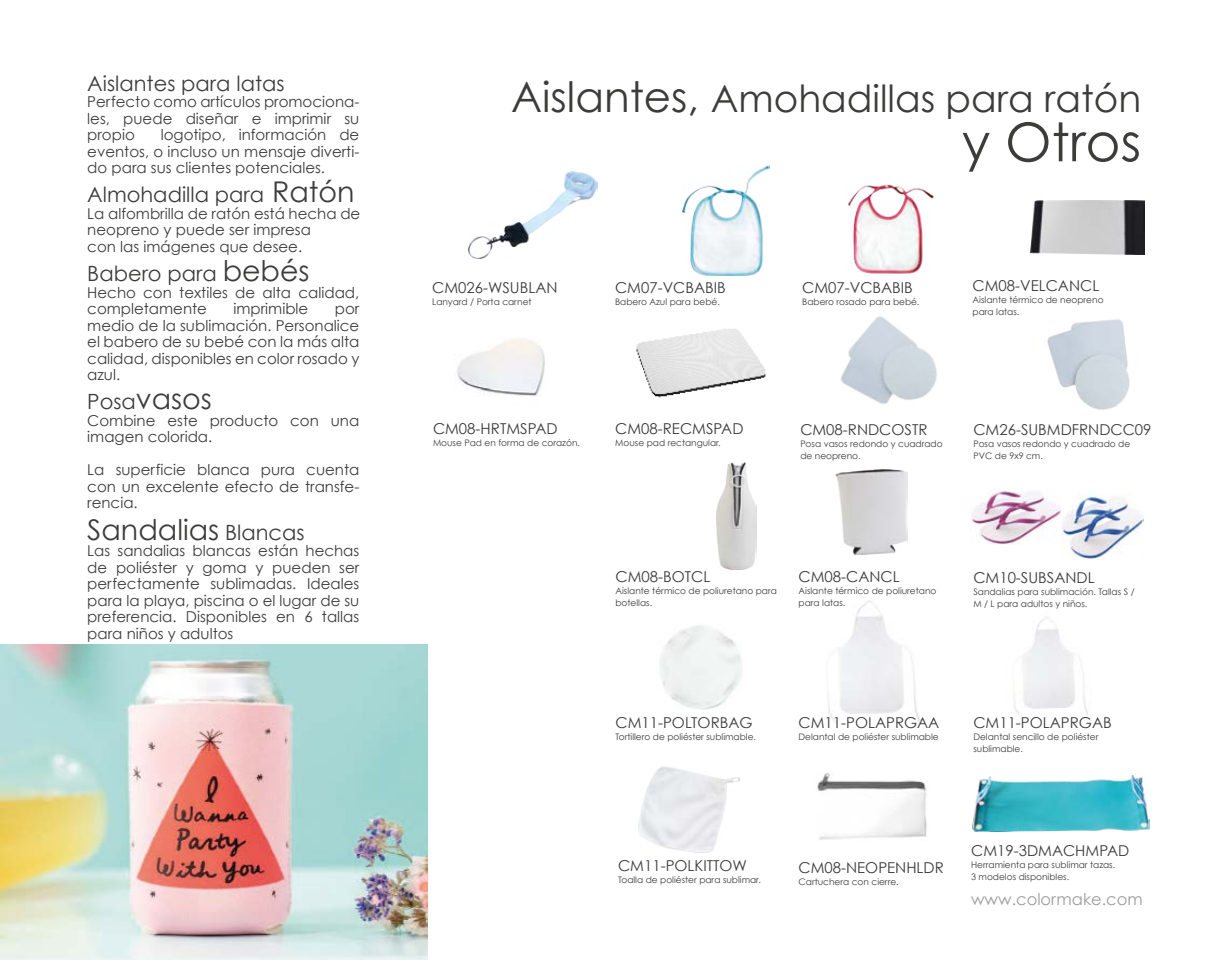
<style>
.page{position:relative;width:1231px;height:961px;background:#fff}
.page>*{position:absolute;margin:0;border:0;box-sizing:border-box;transform-origin:0 0}
.t1{font:53.4px "Century Gothic";color:#3c3c3b}
.t2{font:37.5px "Century Gothic";color:#3c3c3b}
.t3{font:28.5px "Century Gothic";color:#3c3c3b}
.t4{font:21px "Century Gothic";color:#3c3c3b}
.t5{font:16.2px "Century Gothic";color:#9d9d9c}
.t6{font:15px/16.5px "Century Gothic";color:#3c3c3b;text-align:justify}
.t7{font:9px/12px "Century Gothic";color:#3c3c3b}
.s1{font-size:28.5px}
.s2{font-size:21px}
.s3{font-size:42px}
</style>
<div class="page">
<img style="left:827px;top:600px;width:93px;height:123px">
<img style="left:682px;top:166px;width:87px;height:110px">
<img style="left:636px;top:329px;width:130px;height:69px">
<img style="left:848px;top:184px;width:86px;height:75px">
<img style="left:456px;top:339px;width:89px;height:58px">
<img style="left:1030px;top:200px;width:114px;height:54px">
<img style="left:817px;top:773px;width:110px;height:67px">
<img style="left:716px;top:462px;width:40px;height:107px">
<img style="left:468px;top:171px;width:129px;height:87px">
<img style="left:835px;top:469px;width:72px;height:85px">
<img style="left:0;top:644px;width:427px;height:315px">
<img style="left:1047px;top:319px;width:83px;height:91px">
<img style="left:841px;top:259px;width:96px;height:145px">
<img style="left:972px;top:775px;width:177px;height:56px">
<img style="left:659px;top:625px;width:84px;height:84px">
<img style="left:638px;top:766px;width:101px;height:86px">
<img style="left:970px;top:489px;width:91px;height:55px">
<img style="left:1061px;top:494px;width:82px;height:66px">
<h3 class="t4" style="left:87px;top:69px;width:199px">Aislantes para latas</h3>
<p class="t6" style="left:87px;top:93px;width:273px">Perfecto como artículos promociona&shy;les, puede diseñar e imprimir su propio</p>
<p class="t6" style="left:87px;top:126px;width:274px;text-indent:73px">logotipo, información de eventos, o incluso un mensaje diverti&shy;do para sus clientes potenciales.</p>
<h3 class="t4" style="left:87px;top:180px;width:269px">Almohadilla para <span class="s1">Ratón</span></h3>
<p class="t6" style="left:87px;top:205px;width:274px;text-align:left">La alfombrilla de ratón está hecha de neopreno y puede ser impresa<br>con las imágenes que desee.</p>
<h3 class="t4" style="left:87px;top:259px;width:224px">Babero para <span class="s1">bebés</span></h3>
<p class="t6" style="left:87px;top:284px;width:273px">Hecho con textiles de alta calidad, completamente</p>
<p class="t6" style="left:233px;top:300px;width:76px">imprimible</p>
<p class="t6" style="left:87px;top:300px;width:274px;text-indent:247px">por medio de la sublimación. Personalice el babero de su bebé con la más alta calidad, disponibles en color rosado y azul.</p>
<h3 class="t3" style="left:87px;top:379px;width:126px"><span class="s2">Posa</span>vasos</h3>
<p class="t6" style="left:87px;top:411px;width:273px">Combine este producto con una imagen colorida.</p>
<p class="t6" style="left:87px;top:461px;width:273px">La superficie blanca pura cuenta con un excelente efecto de transfe&shy;rencia.</p>
<h3 class="t3" style="left:87px;top:509px;width:219px">Sandalias <span class="s2">Blancas</span></h3>
<p class="t6" style="left:87px;top:542px;width:274px">Las sandalias blancas están hechas de poliéster y goma y pueden ser perfectamente sublimadas. Ideales para la playa, piscina o el lugar de su preferencia. Disponibles en 6 tallas para niños y adultos</p>
<h2 class="t2" style="left:511px;top:72px;width:631px"><span class="s3">Aislantes,</span> Amohadillas para ratón</h2>
<h1 class="t1" style="left:961px;top:105px;width:181px">y Otros</h1>
<p class="t6" style="left:432px;top:279px;width:127px">CM026-WSUBLAN</p>
<p class="t7" style="left:432px;top:295px;width:101px">Lanyard / Porta carnet</p>
<p class="t6" style="left:615px;top:279px;width:112px">CM07-VCBABIB</p>
<p class="t7" style="left:615px;top:296px;width:106px">Babero Azul para bebé.</p>
<p class="t6" style="left:433px;top:420px;width:126px">CM08-HRTMSPAD</p>
<p class="t7" style="left:433px;top:437px;width:148px">Mouse Pad en forma de corazón.</p>
<p class="t6" style="left:615px;top:420px;width:130px">CM08-RECMSPAD</p>
<p class="t7" style="left:615px;top:437px;width:107px">Mouse pad rectangular.</p>
<p class="t6" style="left:802px;top:279px;width:112px">CM07-VCBABIB</p>
<p class="t7" style="left:802px;top:296px;width:119px">Babero rosado para bebé.</p>
<p class="t6" style="left:972px;top:277px;width:128px">CM08-VELCANCL</p>
<p class="t7" style="left:972px;top:294px;width:132px">Aislante térmico de neopreno para latas.</p>
<p class="t6" style="left:800px;top:421px;width:129px">CM08-RNDCOSTR</p>
<p class="t7" style="left:800px;top:438px;width:144px">Posa vasos redondo y cuadrado de neopreno.</p>
<p class="t6" style="left:973px;top:421px;width:180px">CM26-SUBMDFRNDCC09</p>
<p class="t7" style="left:973px;top:438px;width:158px">Posa vasos redondo y cuadrado de<br>PVC de 9x9 cm.</p>
<p class="t6" style="left:615px;top:568px;width:96px">CM08-BOTCL</p>
<p class="t7" style="left:615px;top:585px;width:163px">Aislante térmico de poliuretano para botellas.</p>
<p class="t6" style="left:798px;top:568px;width:103px">CM08-CANCL</p>
<p class="t7" style="left:798px;top:585px;width:139px">Aislante térmico de poliuretano para latas.</p>
<p class="t6" style="left:973px;top:568px;width:123px">CM10-SUBSANDL</p>
<p class="t7" style="left:973px;top:585px;width:163px">Sandalias para sublimación. Tallas S /<br>M / L para adultos y niños.</p>
<p class="t6" style="left:615px;top:714px;width:139px">CM11-POLTORBAG</p>
<p class="t7" style="left:615px;top:730px;width:142px">Tortillero de poliéster sublimable.</p>
<p class="t6" style="left:618px;top:857px;width:130px">CM11-POLKITTOW</p>
<p class="t7" style="left:618px;top:874px;width:144px">Toalla de poliéster para sublimar.</p>
<p class="t6" style="left:798px;top:713px;width:142px">CM11-POLAPRGAA</p>
<p class="t7" style="left:798px;top:730px;width:142px">Delantal de poliéster sublimable</p>
<p class="t6" style="left:973px;top:714px;width:140px">CM11-POLAPRGAB</p>
<p class="t7" style="left:973px;top:730px;width:127px">Delantal sencillo de poliéster sublimable.</p>
<p class="t6" style="left:798px;top:858px;width:147px">CM08-NEOPENHLDR</p>
<p class="t7" style="left:798px;top:875px;width:102px">Cartuchera con cierre.</p>
<p class="t6" style="left:971px;top:842px;width:160px">CM19-3DMACHMPAD</p>
<p class="t7" style="left:971px;top:858px;width:146px">Herramienta para sublimar tazas.<br>3 modelos disponibles.</p>
<p class="t5" style="left:971px;top:887px;width:173px">www.colormake.com</p>
</div>
